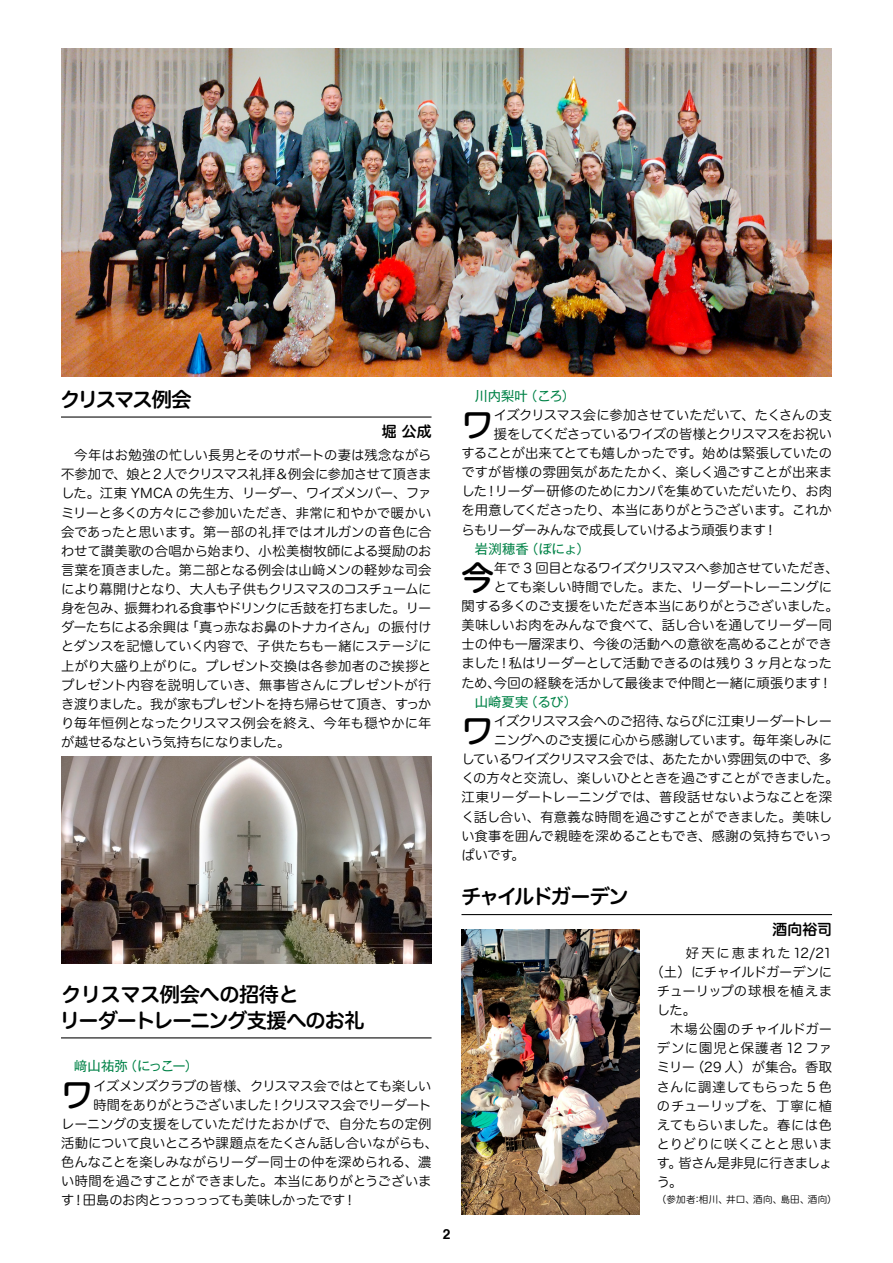
<style>
.page{position:relative;width:893px;height:1263px;background:#fff}
.page>*{position:absolute;margin:0;border:0;box-sizing:border-box;transform-origin:0 0}
.t1{font:500 32.4px "Shin M Go Pr 6";color:#000}
.t2{font:20.25px/25.5px "Hira Maru Std W6";letter-spacing:-.02em;color:#000}
.t3{font:20.25px "Hira Maru Std W6";letter-spacing:-.095em;color:#000}
.t4{font:20.25px "Hira Maru Std W6";letter-spacing:-.09em;color:#000}
.t5{font:14.85px "Hira Maru Std W6";color:#000}
.t6{font:700 13.8px "Helvetica";color:#000}
.t7{font:13.35px/19.2px "Hira Maru Std W3";letter-spacing:-.015em;color:#000;text-align:justify}
.t8{font:13.35px "Hira Maru Std W3";letter-spacing:.01em;color:#000}
.t9{font:13.35px "Hira Maru Std W3";letter-spacing:-.05em;color:#000}
.t10{font:13.35px "Hira Maru Std W3";letter-spacing:-.045em;color:#000}
.t11{font:13.35px "Hira Maru Std W3";letter-spacing:-.06em;color:#000}
.t12{font:13.35px "Hira Maru Std W3";letter-spacing:-.035em;color:#000}
.t13{font:13.35px "Hira Maru Std W3";letter-spacing:.015em;color:#000}
.t14{font:13.35px "Gothic MB101 Pr 6 N";letter-spacing:.005em;color:#008247}
.t15{font:13.35px "Hira Maru Std W3";letter-spacing:.14em;color:#000}
.t16{font:13.35px "Hira Maru Std W3";letter-spacing:.025em;color:#000}
.t17{font:13.35px "Hira Maru Std W3";letter-spacing:.06em;color:#000}
.t18{font:13.35px "Hira Maru Std W3";letter-spacing:.03em;color:#000}
.t19{font:13.35px "Hira Maru Std W3";letter-spacing:.02em;color:#000}
.t20{font:13.35px "Gothic MB101 Pr 6 N";letter-spacing:-.045em;color:#008247}
.t21{font:9.6px "Hira Maru Std W3";letter-spacing:.025em;color:#000}
</style>
<div class="page">
<hr style="left:61px;top:416px;width:371px;height:2px;background:#000">
<hr style="left:61px;top:1037px;width:371px;height:1px;background:#000">
<img style="left:61px;top:756px;width:371px;height:207px">
<hr style="left:461px;top:914px;width:371px;height:1px;background:#000">
<img style="left:61px;top:49px;width:771px;height:327px">
<img style="left:461px;top:930px;width:179px;height:284px">
<h2 class="t4" style="left:60px;top:384px;width:133px">クリスマス例会</h2>
<p class="t5" style="left:382px;top:420px;width:51px">堀 公成</p>
<p class="t7" style="left:61px;top:445px;width:372px;text-indent:13px">今年はお勉強の忙しい長男とそのサポートの妻は残念ながら不参加で、娘と２人でクリスマス礼拝＆例会に参加させて頂きました。江東 YMCA の先生方、リーダー、ワイズメンバー、ファミリーと多くの方々にご参加いただき、非常に和やかで暖かい会であったと思います。第一部の礼拝ではオルガンの音色に合わせて讃美歌の合唱から始まり、小松美樹牧師による奨励のお言葉を頂きました。第二部となる例会は山﨑メンの軽妙な司会により幕開けとなり、大人も子供もクリスマスのコスチュームに身を包み、振舞われる食事やドリンクに舌鼓を打ちました。リーダーたちによる余興は「真っ赤なお鼻のトナカイさん」の振付けとダンスを記憶していく内容で、子供たちも一緒にステージに上がり大盛り上がりに。プレゼント交換は各参加者のご挨拶とプレゼント内容を説明していき、無事皆さんにプレゼントが行き渡りました。我が家もプレゼントを持ち帰らせて頂き、すっかり毎年恒例となったクリスマス例会を終え、今年も穏やかに年が越せるなという気持ちになりました。</p>
<h2 class="t2" style="left:60px;top:982px;width:306px">クリスマス例会への招待と<br>リーダートレーニング支援へのお礼</h2>
<p class="t20" style="left:74px;top:1055px;width:125px">﨑山祐弥（にっこー）</p>
<h1 class="t1" style="left:61px;top:1069px;width:34px">ワ</h1>
<p class="t7" style="left:93px;top:1076px;width:340px">イズメンズクラブの皆様、クリスマス会ではとても楽しい</p>
<p class="t9" style="left:93px;top:1095px;width:340px">時間をありがとうございました！クリスマス会でリーダート</p>
<p class="t7" style="left:61px;top:1114px;width:372px">レーニングの支援をしていただけたおかげで、自分たちの定例</p>
<p class="t7" style="left:61px;top:1133px;width:379px">活動について良いところや課題点をたくさん話し合いながらも、</p>
<p class="t8" style="left:61px;top:1152px;width:372px">色んなことを楽しみながらリーダー同士の仲を深められる、濃</p>
<p class="t7" style="left:61px;top:1171px;width:372px">い時間を過ごすことができました。本当にありがとうございま</p>
<p class="t11" style="left:61px;top:1190px;width:297px">す！田島のお肉とっっっっっても美味しかったです！</p>
<p class="t6" style="left:443px;top:1223px;width:9px">2</p>
<p class="t14" style="left:475px;top:384px;width:102px">川内梨叶（ころ）</p>
<h1 class="t1" style="left:461px;top:398px;width:34px">ワ</h1>
<p class="t7" style="left:494px;top:405px;width:340px">イズクリスマス会に参加させていただいて、たくさんの支</p>
<p class="t11" style="left:494px;top:424px;width:340px">援をしてくださっているワイズの皆様とクリスマスをお祝い</p>
<p class="t12" style="left:461px;top:443px;width:372px">することが出来てとても嬉しかったです。始めは緊張していたの</p>
<p class="t7" style="left:461px;top:462px;width:372px">ですが皆様の雰囲気があたたかく、楽しく過ごすことが出来ま</p>
<p class="t7" style="left:461px;top:482px;width:372px">した！リーダー研修のためにカンパを集めていただいたり、お肉</p>
<p class="t7" style="left:461px;top:501px;width:372px">を用意してくださったり、本当にありがとうございます。これか</p>
<p class="t10" style="left:461px;top:520px;width:317px">らもリーダーみんなで成長していけるよう頑張ります！</p>
<p class="t14" style="left:475px;top:537px;width:116px">岩渕穂香（ぽにょ）</p>
<h1 class="t1" style="left:461px;top:551px;width:34px">今</h1>
<p class="t9" style="left:494px;top:558px;width:346px">年で 3 回目となるワイズクリスマスへ参加させていただき、</p>
<p class="t7" style="left:494px;top:577px;width:340px">とても楽しい時間でした。また、リーダートレーニングに</p>
<p class="t7" style="left:461px;top:596px;width:379px">関する多くのご支援をいただき本当にありがとうございました。</p>
<p class="t8" style="left:461px;top:615px;width:372px">美味しいお肉をみんなで食べて、話し合いを通してリーダー同</p>
<p class="t7" style="left:461px;top:635px;width:372px">士の仲も一層深まり、今後の活動への意欲を高めることができ</p>
<p class="t10" style="left:461px;top:654px;width:372px">ました！私はリーダーとして活動できるのは残り 3 ヶ月となった</p>
<p class="t7" style="left:461px;top:673px;width:372px">ため、今回の経験を活かして最後まで仲間と一緒に頑張ります！</p>
<p class="t14" style="left:475px;top:690px;width:104px">山崎夏実（るび）</p>
<h1 class="t1" style="left:461px;top:704px;width:34px">ワ</h1>
<p class="t9" style="left:494px;top:711px;width:340px">イズクリスマス会へのご招待、ならびに江東リーダートレー</p>
<p class="t7" style="left:494px;top:730px;width:340px">ニングへのご支援に心から感謝しています。毎年楽しみに</p>
<p class="t7" style="left:461px;top:749px;width:372px">しているワイズクリスマス会では、あたたかい雰囲気の中で、多</p>
<p class="t7" style="left:461px;top:769px;width:379px">くの方々と交流し、楽しいひとときを過ごすことができました。</p>
<p class="t7" style="left:461px;top:788px;width:372px">江東リーダートレーニングでは、普段話せないようなことを深</p>
<p class="t7" style="left:461px;top:807px;width:372px">く話し合い、有意義な時間を過ごすことができました。美味し</p>
<p class="t13" style="left:461px;top:826px;width:372px">い食事を囲んで親睦を深めることもでき、感謝の気持ちでいっ</p>
<p class="t7" style="left:461px;top:845px;width:65px">ぱいです。</p>
<h2 class="t3" style="left:461px;top:881px;width:169px">チャイルドガーデン</h2>
<p class="t5" style="left:772px;top:918px;width:61px">酒向裕司</p>
<p class="t15" style="left:670px;top:943px;width:163px">　好天に恵まれた12/21</p>
<p class="t12" style="left:650px;top:962px;width:183px">（土）にチャイルドガーデンに</p>
<p class="t16" style="left:657px;top:981px;width:177px">チューリップの球根を植えま</p>
<p class="t7" style="left:657px;top:1000px;width:40px">した。</p>
<p class="t8" style="left:670px;top:1019px;width:163px">木場公園のチャイルドガー</p>
<p class="t17" style="left:657px;top:1038px;width:177px">デンに園児と保護者 12 ファ</p>
<p class="t8" style="left:657px;top:1057px;width:177px">ミリー（29 人）が集合。香取</p>
<p class="t7" style="left:657px;top:1077px;width:177px">さんに調達してもらった 5 色</p>
<p class="t18" style="left:657px;top:1096px;width:177px">のチューリップを、丁寧に植</p>
<p class="t8" style="left:657px;top:1115px;width:177px">えてもらいました。春には色</p>
<p class="t19" style="left:657px;top:1134px;width:177px">とりどりに咲くことと思いま</p>
<p class="t7" style="left:657px;top:1153px;width:177px">す。皆さん是非見に行きましょ</p>
<p class="t7" style="left:657px;top:1172px;width:27px">う。</p>
<p class="t21" style="left:657px;top:1192px;width:181px">（参加者：相川、井口、酒向、島田、酒向）</p>
</div>
